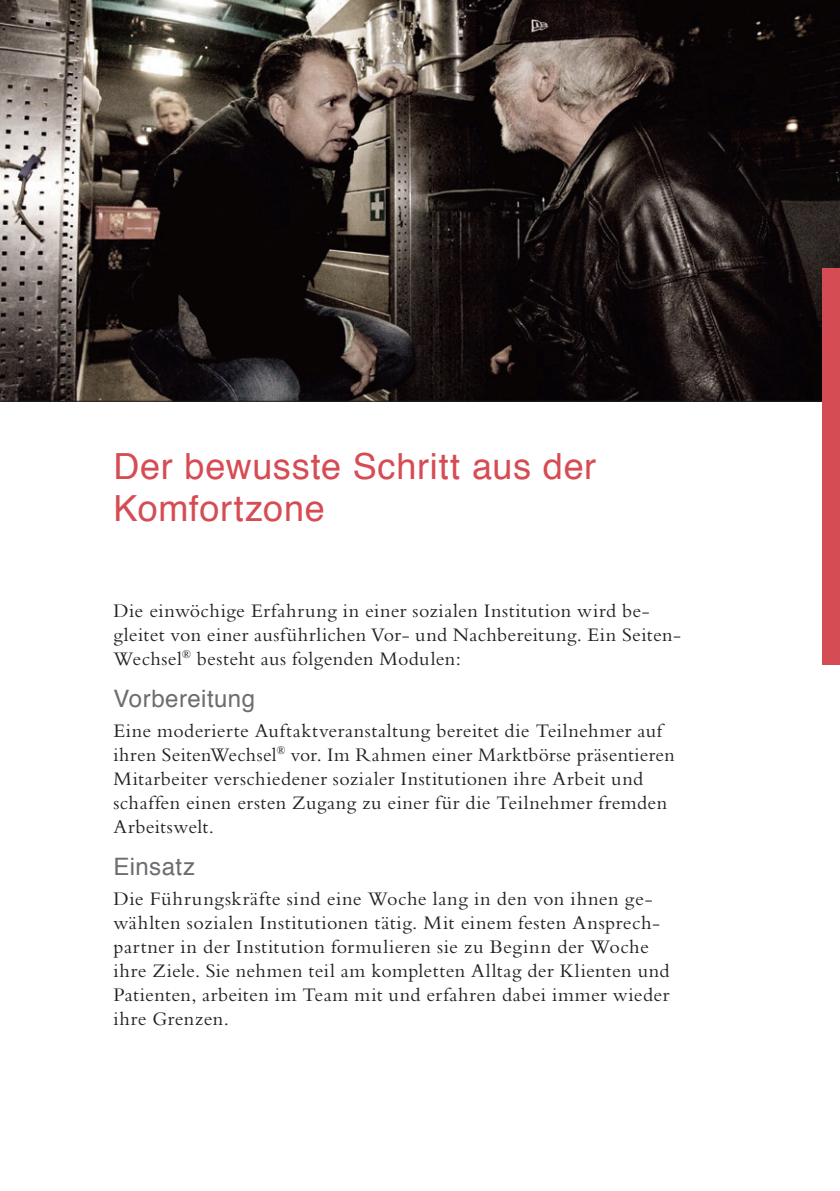
<style>
.page{position:relative;width:840px;height:1191px;background:#fff}
.page>*{position:absolute;margin:0;border:0;box-sizing:border-box;transform-origin:0 0}
.Headline{font:36px/42px "Helvetica";letter-spacing:.015em;color:#d64c54}
.Subline{font:24px "Helvetica";letter-spacing:.02em;color:#6c6d70}
.Text{font:20px/24px "Bembo";letter-spacing:.02em;color:#231f20}
</style>
<div class="page">
<img style="left:0;top:0;width:839px;height:401px">
<hr style="left:0;top:401px;width:839px;height:1px;background:#231f20">
<div style="left:822px;top:268px;width:17px;height:397px;background:#d64c54"></div>
<p class="Headline" style="left:113px;top:446px;width:484px">Der bewusste Schritt aus der<br>Komfortzone</p>
<p class="Text" style="left:113px;top:598px;width:568px">Die einwöchige Erfahrung in einer sozialen Institution wird be&shy;gleitet von einer ausführlichen Vor- und Nachbereitung. Ein Seiten-<br>Wechsel<sup>®</sup> besteht aus folgenden Modulen:</p>
<p class="Subline" style="left:113px;top:680px;width:143px">Vorbereitung</p>
<p class="Text" style="left:113px;top:718px;width:562px">Eine moderierte Auftaktveranstaltung bereitet die Teilnehmer auf ihren SeitenWechsel<sup>®</sup> vor. Im Rahmen einer Marktbörse präsentieren Mitarbeiter verschiedener sozialer Institutionen ihre Arbeit und schaffen einen ersten Zugang zu einer für die Teilnehmer fremden Arbeitswelt.</p>
<p class="Subline" style="left:113px;top:848px;width:83px">Einsatz</p>
<p class="Text" style="left:113px;top:886px;width:557px">Die Führungskräfte sind eine Woche lang in den von ihnen ge&shy;wählten sozialen Institutionen tätig. Mit einem festen Ansprech&shy;partner in der Institution formulieren sie zu Beginn der Woche ihre Ziele. Sie nehmen teil am kompletten Alltag der Klienten und Patienten, arbeiten im Team mit und erfahren dabei immer wieder ihre Grenzen.</p>
</div>
